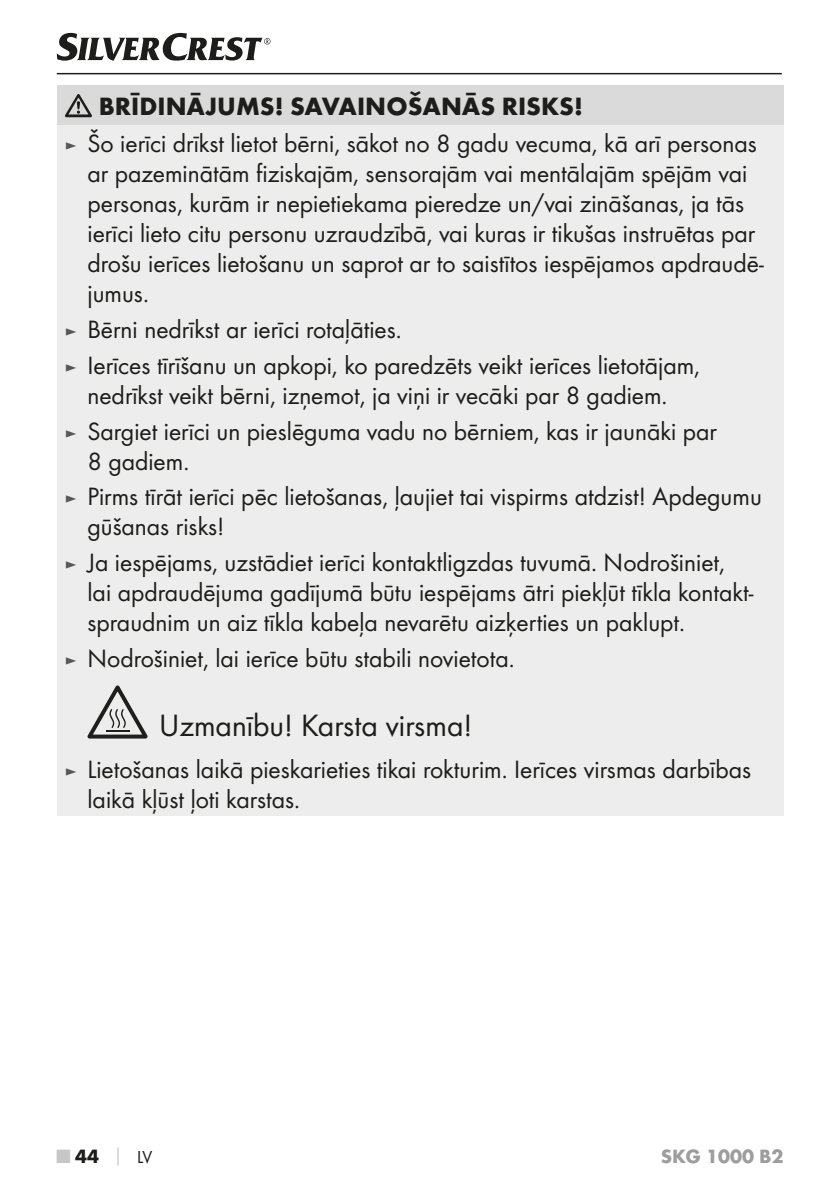
<style>
.page{position:relative;width:840px;height:1191px;background:#fff}
.page>*{position:absolute;margin:0;border:0;box-sizing:border-box;transform-origin:0 0}
.t1{font:32px "Futura Boo";color:#1d1d1b}
.t2{font:26px/30px "Futura Boo";color:#1d1d1b}
.t3{font:700 26px "Futura";color:#1d1d1b}
.t4{font:700 20px "Futura";color:#9d9d9d}
.t5{font:700 20px "Futura";color:#1d1d1b}
.s1{font-size:18px;color:#575756}
.s2{color:#c7c7c6}
.s3{font-size:18px;color:#c7c7c6}
.s4{font-family:"Futura Boo";font-weight:400;font-size:18px}
</style>
<div class="page">
<hr style="left:57px;top:73px;width:724px;height:1px;background:#1d1d1b">
<svg style="left:57px;top:33px;width:213px;height:28px"></svg>
<div style="left:57px;top:85px;width:725px;height:40px;background:#dadada"></div>
<div style="left:57px;top:125px;width:725px;height:690px;background:#ededed"></div>
<svg style="left:65px;top:94px;width:27px;height:23px"></svg>
<svg style="left:87px;top:685px;width:60px;height:53px"></svg>
<p class="t3" style="left:99px;top:90px;width:485px">BRĪDINĀJUMS! SAVAINOŠANĀS RISKS!</p>
<p class="t2" style="left:87px;top:129px;width:677px;text-indent:-23px"><span class="s1">►</span> Šo ierīci drīkst lietot bērni, sākot no 8 gadu vecuma, kā arī personas ar pazeminātām fiziskajām, sensorajām vai mentālajām spējām vai personas, kurām ir nepietiekama pieredze un/vai zināšanas, ja tās ierīci lieto citu personu uzraudzībā, vai kuras ir tikušas instruētas par drošu ierīces lietošanu un saprot ar to saistītos iespējamos apdraudē&shy;jumus.</p>
<p class="t2" style="left:65px;top:311px;width:636px;line-height:35.6px"><span class="s1">►</span> Bērni nedrīkst ar ierīci rotaļāties.<br><span class="s1">►</span> Ierīces tīrīšanu un apkopi, ko paredzēts veikt ierīces lietotājam,</p>
<p class="t2" style="left:65px;top:377px;width:653px;line-height:35.6px;text-indent:23px">nedrīkst veikt bērni, izņemot, ja viņi ir vecāki par 8 gadiem.<br><span class="s1">►</span> Sargiet ierīci un pieslēguma vadu no bērniem, kas ir jaunāki par</p>
<p class="t2" style="left:65px;top:443px;width:698px;line-height:35.6px;text-indent:23px">8 gadiem.<br><span class="s1">►</span> Pirms tīrāt ierīci pēc lietošanas, ļaujiet tai vispirms atdzist! Apdegumu</p>
<p class="t2" style="left:65px;top:508px;width:661px;line-height:35.6px;text-indent:23px">gūšanas risks!<br><span class="s1">►</span> Ja iespējams, uzstādiet ierīci kontaktligzdas tuvumā. Nodrošiniet,</p>
<p class="t2" style="left:87px;top:577px;width:667px">lai apdraudējuma gadījumā būtu iespējams ātri piekļūt tīkla kontakt&shy;spraudnim un aiz tīkla kabeļa nevarētu aizķerties un paklupt.</p>
<p class="t2" style="left:65px;top:643px;width:448px"><span class="s1">►</span> Nodrošiniet, lai ierīce būtu stabili novietota.</p>
<p class="t1" style="left:159px;top:706px;width:314px">Uzmanību! Karsta virsma!</p>
<p class="t2" style="left:87px;top:754px;width:664px;text-indent:-23px"><span class="s1">►</span> Lietošanas laikā pieskarieties tikai rokturim. Ierīces virsmas darbības laikā kļūst ļoti karstas.</p>
<p class="t5" style="left:57px;top:1143px;width:97px"><span class="s2">■</span> 44 <span class="s3">│</span> <span class="s4">LV</span></p>
<p class="t4" style="left:660px;top:1143px;width:124px">SKG 1000 B2</p>
</div>
